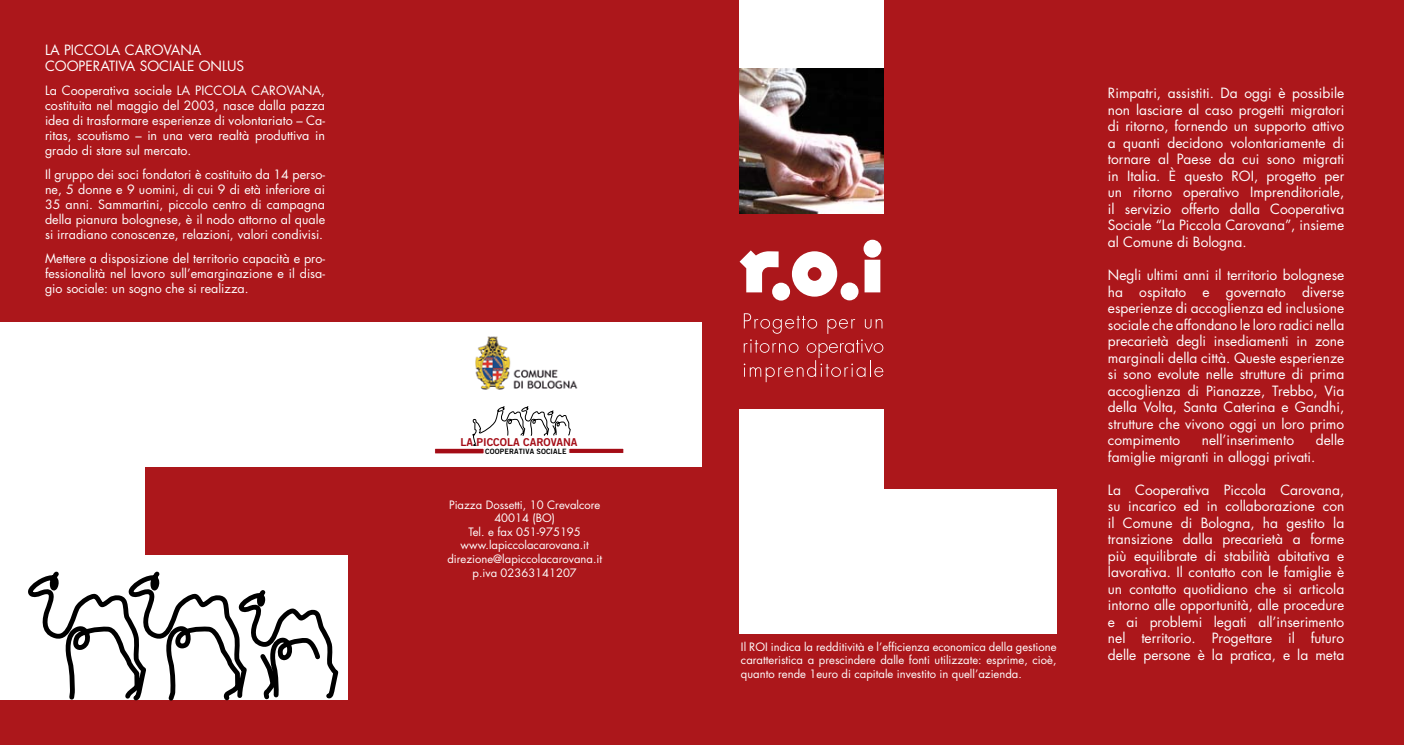
<style>
.page{position:relative;width:1404px;height:745px;background:#fff}
.page>*{position:absolute;margin:0;border:0;box-sizing:border-box;transform-origin:0 0}
.t1{font:13.75px/16.5px "Futura";color:#fff;text-align:justify}
.t2{font:12.5px/15px "Futura";color:#fff;text-align:justify}
.t3{font:11.25px/13.5px "Futura";color:#fff;text-align:center}
.t4{font:10.88px "Trade Gothic Bold Two";color:#a40c16}
.t5{font:7.38px "Trade Gothic Bold Two";letter-spacing:.015em;color:#000}
</style>
<div class="page">
<div style="left:0;top:0;width:1403px;height:744px;background:#ac171b"></div>
<div style="left:0;top:555px;width:347px;height:144px;background:#fff"></div>
<svg style="left:739px;top:250px;width:39px;height:42px"></svg>
<div style="left:772px;top:282px;width:18px;height:18px;background:#fff;border-radius:50%"></div>
<svg style="left:791px;top:251px;width:46px;height:45px"></svg>
<div style="left:840px;top:282px;width:18px;height:18px;background:#fff;border-radius:50%"></div>
<svg style="left:863px;top:239px;width:18px;height:53px"></svg>
<svg style="left:743px;top:313px;width:74px;height:20px"></svg>
<svg style="left:827px;top:319px;width:28px;height:14px"></svg>
<svg style="left:864px;top:319px;width:18px;height:9px"></svg>
<svg style="left:743px;top:339px;width:140px;height:43px"></svg>
<div style="left:739px;top:489px;width:317px;height:144px;background:#fff"></div>
<div style="left:739px;top:409px;width:144px;height:225px;background:#fff"></div>
<img style="left:739px;top:68px;width:144px;height:145px">
<div style="left:739px;top:0;width:144px;height:68px;background:#fff"></div>
<div style="left:0;top:322px;width:702px;height:144px;background:#fff"></div>
<div style="left:0;top:344px;width:144px;height:224px;background:#fff"></div>
<svg style="left:435px;top:448px;width:49px;height:5px"></svg>
<svg style="left:568px;top:448px;width:56px;height:5px"></svg>
<svg style="left:472px;top:406px;width:99px;height:40px"></svg>
<svg style="left:26px;top:466px;width:314px;height:235px"></svg>
<img style="left:475px;top:336px;width:102px;height:54px">
<p class="t1" style="left:45px;top:42px;width:201px">LA PICCOLA CAROVANA<br>COOPERATIVA SOCIALE ONLUS</p>
<p class="t2" style="left:45px;top:83px;width:281px">La Cooperativa sociale LA PICCOLA CAROVANA, costituita nel maggio del 2003, nasce dalla pazza idea di trasformare esperienze di volontariato – Ca&shy;ritas, scoutismo – in una vera realtà produttiva in grado di stare sul mercato.</p>
<p class="t2" style="left:45px;top:167px;width:281px">Il gruppo dei soci fondatori è costituito da 14 perso&shy;ne, 5 donne e 9 uomini, di cui 9 di età inferiore ai 35 anni. Sammartini, piccolo centro di campagna della pianura bolognese, è il nodo attorno al quale si irradiano conoscenze, relazioni, valori condivisi.</p>
<p class="t2" style="left:45px;top:251px;width:281px">Mettere a disposizione del territorio capacità e pro&shy;fessionalità nel lavoro sull’emarginazione e il disa&shy;gio sociale: un sogno che si realizza.</p>
<p class="t4" style="left:460px;top:435px;width:118px">LA PICCOLA CAROVANA</p>
<p class="t5" style="left:485px;top:446px;width:83px">COOPERATIVA SOCIALE</p>
<p class="t3" style="left:447px;top:498px;width:156px">Piazza Dossetti, 10 Crevalcore<br>40014 (BO)<br>Tel. e fax 051-975195 www.lapiccolacarovana.it direzione@lapiccolacarovana.it p.iva 02363141207</p>
<p class="t3" style="left:741px;top:639px;width:317px;text-align:justify">Il ROI indica la redditività e l’efficienza economica della gestione caratteristica a prescindere dalle fonti utilizzate: esprime, cioè, quanto rende 1euro di capitale investito in quell’azienda.</p>
<p class="t1" style="left:1107px;top:85px;width:238px">Rimpatri, assistiti. Da oggi è possibile non lasciare al caso progetti migratori di ritorno, fornendo un supporto attivo a quanti decidono volontariamente di tornare al Paese da cui sono migrati in Italia. È questo ROI, progetto per un ritorno operativo Imprenditoriale, il servizio offerto dalla Cooperativa Sociale “La Piccola Carovana”, insieme al Comune di Bologna.</p>
<p class="t1" style="left:1107px;top:267px;width:238px">Negli ultimi anni il territorio bolognese ha ospitato e governato diverse esperienze di accoglienza ed inclusione sociale che affondano le loro radici nella precarietà degli insediamenti in zone marginali della città. Queste esperienze si sono evolute nelle strutture di prima accoglienza di Pianazze, Trebbo, Via della Volta, Santa Caterina e Gandhi, strutture che vivono oggi un loro primo compimento</p>
<p class="t1" style="left:1201px;top:432px;width:94px">nell’inserimento</p>
<p class="t1" style="left:1315px;top:432px;width:30px">delle</p>
<p class="t1" style="left:1107px;top:448px;width:209px">famiglie migranti in alloggi privati.</p>
<p class="t1" style="left:1107px;top:481px;width:238px">La Cooperativa Piccola Carovana, su incarico ed in collaborazione con il Comune di Bologna, ha gestito la transizione dalla precarietà a forme più equilibrate di stabilità abitativa e lavorativa. Il contatto con le famiglie è un contatto quotidiano che si articola intorno alle opportunità, alle procedure e ai problemi legati all’inserimento nel territorio. Progettare il futuro delle persone è la pratica, e la meta</p>
</div>
